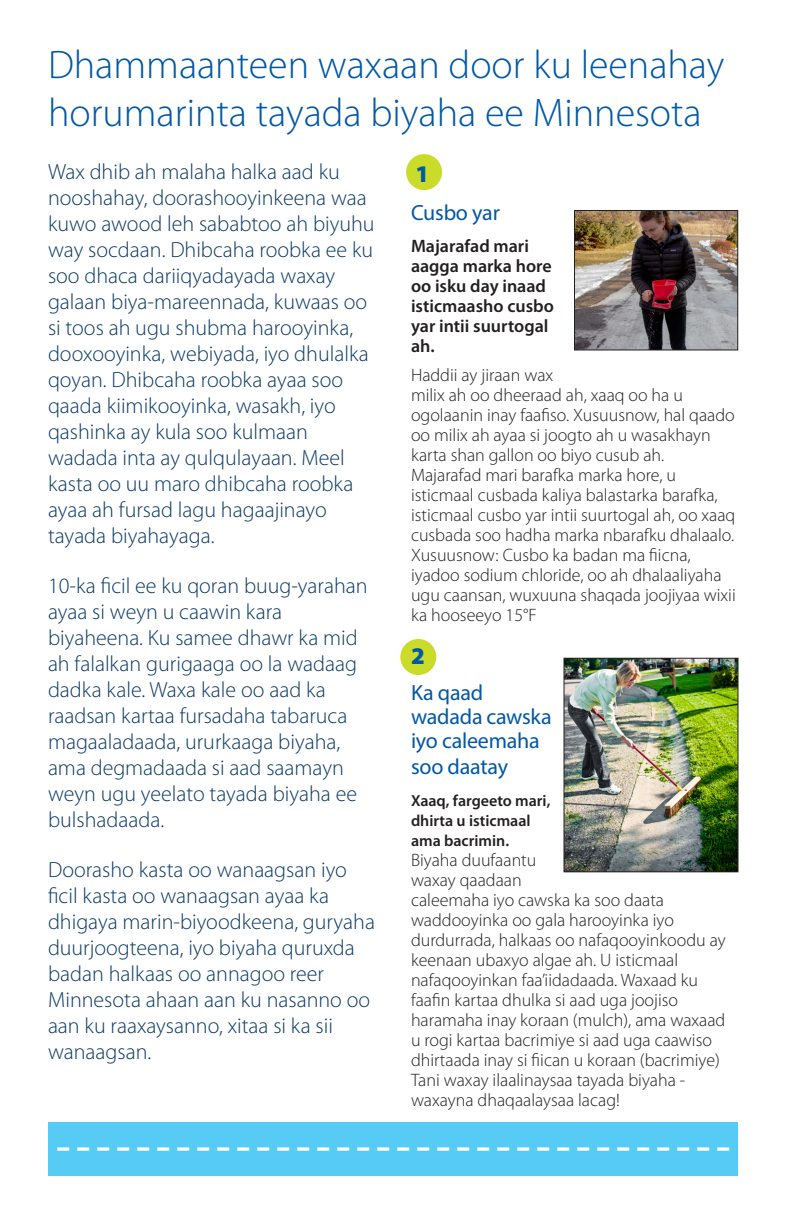
<style>
.page{position:relative;width:792px;height:1224px;background:#fff}
.page>*{position:absolute;margin:0;border:0;box-sizing:border-box;transform-origin:0 0}
.Subhead2-NEW{font:300 40px/48px "Myriad Pro";color:#0158a6}
.H3-NEW{font:900 24px "Myriad Pro";color:#0158a6}
.Body-NEW{font:300 22px/26px "Myriad Pro";color:#0c3b65}
.H3-NEW-2{font:22px/24px "Myriad Pro";letter-spacing:-.01em;color:#0158a6}
.Body-NEW-2{font:300 18px/20px "Myriad Pro";color:#231f20}
.Body-NEW-3{font:600 18px/20px "Myriad Pro";color:#231f20}
.Body-NEW-4{font:600 16px/20px "Myriad Pro";color:#231f20}
</style>
<div class="page">
<div style="left:400px;top:639px;width:36px;height:36px;background:#cadb2a;border-radius:50%"></div>
<div style="left:406px;top:154px;width:36px;height:36px;background:#cadb2a;border-radius:50%"></div>
<img style="left:566px;top:660px;width:170px;height:210px">
<div style="left:564px;top:658px;width:174px;height:214px;border:1px solid #231f20"></div>
<img style="left:576px;top:212px;width:160px;height:136px">
<div style="left:574px;top:210px;width:164px;height:140px;border:1px solid #231f20"></div>
<div style="left:48px;top:1122px;width:690px;height:54px;background:#56cbf5"></div>
<svg style="left:57px;top:1147px;width:672px;height:4px"></svg>
<p class="Subhead2-NEW" style="left:48px;top:41px;width:678px">Dhammaanteen waxaan door ku leenahay horumarinta tayada biyaha ee Minnesota</p>
<p class="Body-NEW" style="left:48px;top:159px;width:328px">Wax dhib ah malaha halka aad ku nooshahay, doorashooyinkeena waa kuwo awood leh sababtoo ah biyuhu way socdaan. Dhibcaha roobka ee ku soo dhaca dariiqyadayada waxay galaan biya-mareennada, kuwaas oo si toos ah ugu shubma harooyinka, dooxooyinka, webiyada, iyo dhulalka qoyan. Dhibcaha roobka ayaa soo qaada kiimikooyinka, wasakh, iyo qashinka ay kula soo kulmaan wadada inta ay qulqulayaan. Meel kasta oo uu maro dhibcaha roobka ayaa ah fursad lagu hagaajinayo tayada biyahayaga.</p>
<p class="Body-NEW" style="left:48px;top:573px;width:321px">10-ka ficil ee ku qoran buug-yarahan ayaa si weyn u caawin kara biyaheena. Ku samee dhawr ka mid ah falalkan gurigaaga oo la wadaag dadka kale. Waxa kale oo aad ka raadsan kartaa fursadaha tabaruca magaaladaada, ururkaaga biyaha, ama degmadaada si aad saamayn weyn ugu yeelato tayada biyaha ee bulshadaada.</p>
<p class="Body-NEW" style="left:48px;top:857px;width:329px">Doorasho kasta oo wanaagsan iyo ficil kasta oo wanaagsan ayaa ka dhigaya marin-biyoodkeena, guryaha duurjoogteena, iyo biyaha quruxda badan halkaas oo annagoo reer<br>Minnesota ahaan aan ku nasanno oo aan ku raaxaysanno, xitaa si ka sii wanaagsan.</p>
<p class="H3-NEW" style="left:416px;top:160px;width:15px">1</p>
<p class="H3-NEW-2" style="left:411px;top:200px;width:90px">Cusbo yar</p>
<p class="Body-NEW-3" style="left:411px;top:236px;width:144px">Majarafad mari aagga marka hore oo isku day inaad isticmaasho cusbo yar intii suurtogal ah.</p>
<p class="Body-NEW-2" style="left:411px;top:365px;width:326px">Haddii ay jiraan wax<br>milix ah oo dheeraad ah, xaaq oo ha u ogolaanin inay faafiso. Xusuusnow, hal qaado oo milix ah ayaa si joogto ah u wasakhayn karta shan gallon oo biyo cusub ah.<br>Majarafad mari barafka marka hore, u isticmaal cusbada kaliya balastarka barafka, isticmaal cusbo yar intii suurtogal ah, oo xaaq cusbada soo hadha marka nbarafku dhalaalo.<br>Xusuusnow: Cusbo ka badan ma fiicna, iyadoo sodium chloride, oo ah dhalaaliyaha ugu caansan, wuxuuna shaqada joojiyaa wixii ka hooseeyo 15°F</p>
<p class="H3-NEW" style="left:411px;top:642px;width:15px">2</p>
<p class="H3-NEW-2" style="left:411px;top:680px;width:142px">Ka qaad wadada cawska iyo caleemaha</p>
<p class="H3-NEW-2" style="left:411px;top:754px;width:99px">soo daatay</p>
<p class="Body-NEW-4" style="left:411px;top:791px;width:141px">Xaaq, fargeeto mari, dhirta u isticmaal ama bacrimin.</p>
<p class="Body-NEW-2" style="left:411px;top:850px;width:316px">Biyaha duufaantu<br>waxay qaadaan<br>caleemaha iyo cawska ka soo daata waddooyinka oo gala harooyinka iyo durdurrada, halkaas oo nafaqooyinkoodu ay keenaan ubaxyo algae ah. U isticmaal nafaqooyinkan faa’iidadaada. Waxaad ku faafin kartaa dhulka si aad uga joojiso haramaha inay koraan (mulch), ama waxaad u rogi kartaa bacrimiye si aad uga caawiso dhirtaada inay si fiican u koraan (bacrimiye)<br>Tani waxay ilaalinaysaa tayada biyaha - waxayna dhaqaalaysaa lacag!</p>
</div>
